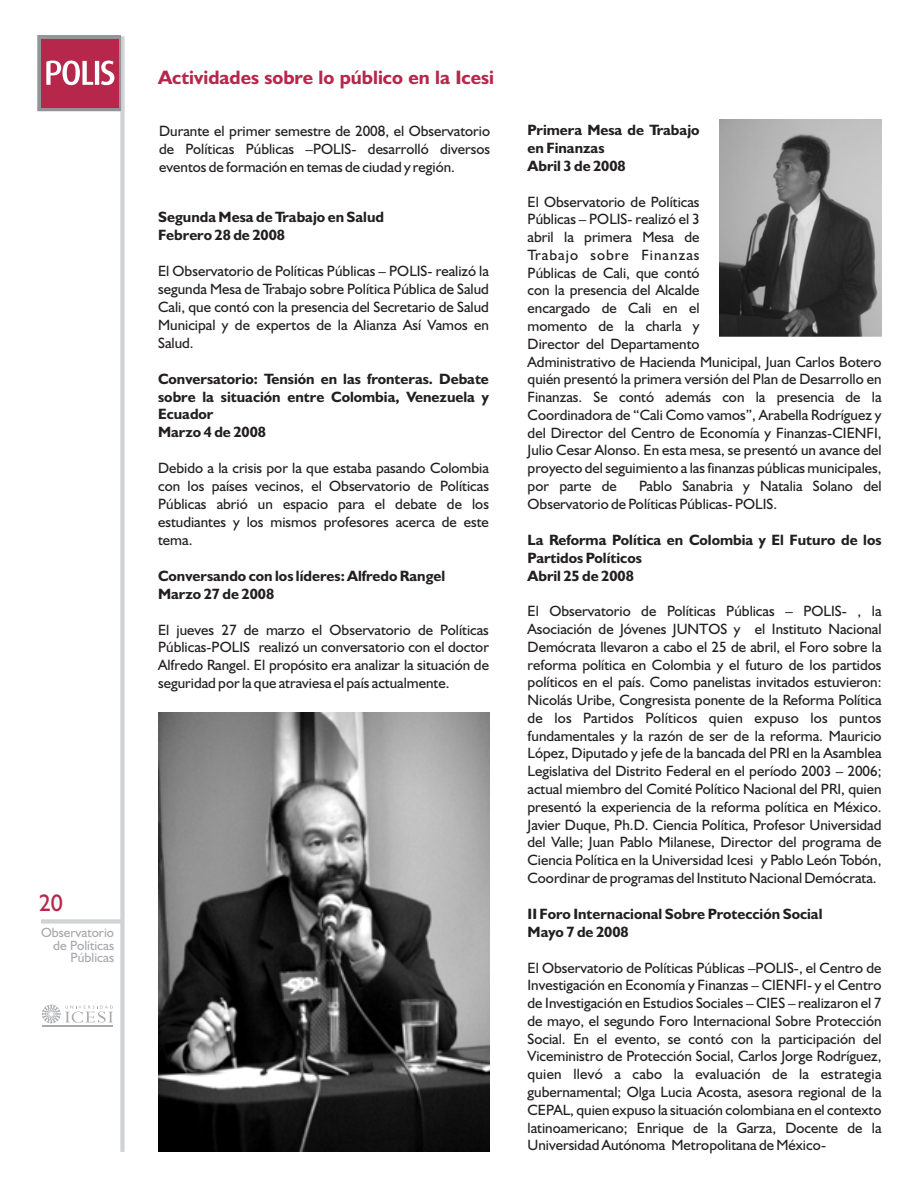
<style>
.page{position:relative;width:918px;height:1188px;background:#fff}
.page>*{position:absolute;margin:0;border:0;box-sizing:border-box;transform-origin:0 0}
.t1{font:24px "Humanist 521 BT";color:#b6274b}
.t2{font:700 19.5px "Humanist 521 BT";color:#b6274b}
.t3{font:15px/17.7px "Humanist 521 BT";color:#231f20;text-align:justify}
.t4{font:700 15px/18px "Humanist 521 BT";color:#231f20}
.t5{font:13.5px/12.6px "Humanist 521 BT";color:#a8a9ad;text-align:right}
</style>
<div class="page">
<div style="left:120px;top:36px;width:5px;height:1116px;background:#d1d2d4"></div>
<div style="left:41px;top:919px;width:82px;height:5px;background:#d1d2d4"></div>
<hr style="left:42px;top:1026px;width:71px;height:1px;background:#a8a9ad">
<svg style="left:42px;top:1005px;width:71px;height:18px"></svg>
<svg style="left:37px;top:35px;width:84px;height:76px"></svg>
<img style="left:159px;top:712px;width:330px;height:440px">
<img style="left:720px;top:120px;width:162px;height:216px">
<h1 class="t1" style="left:39px;top:893px;width:26px">20</h1>
<p class="t5" style="left:41px;top:927px;width:75px">Observatorio de Políticas<br>Públicas</p>
<h2 class="t2" style="left:158px;top:69px;width:337px">Actividades sobre lo público en la Icesi</h2>
<p class="t3" style="left:159px;top:124px;width:332px">Durante el primer semestre de 2008, el Observatorio de Políticas Públicas –POLIS- desarrolló diversos eventos de formación en temas de ciudad y región.</p>
<p class="t4" style="left:158px;top:209px;width:227px">Segunda Mesa de Trabajo en Salud<br>Febrero 28 de 2008</p>
<p class="t3" style="left:158px;top:263px;width:332px">El Observatorio de Políticas Públicas – POLIS- realizó la segunda Mesa de Trabajo sobre Política Pública de Salud Cali, que contó con la presencia del Secretario de Salud Municipal y de expertos de la Alianza Así Vamos en Salud.</p>
<p class="t4" style="left:158px;top:371px;width:332px">Conversatorio: Tensión en las fronteras. Debate sobre la situación entre Colombia, Venezuela y<br>Ecuador<br>Marzo 4 de 2008</p>
<p class="t3" style="left:158px;top:460px;width:332px">Debido a la crisis por la que estaba pasando Colombia con los países vecinos, el Observatorio de Políticas Públicas abrió un espacio para el debate de los estudiantes y los mismos profesores acerca de este tema.</p>
<p class="t4" style="left:158px;top:568px;width:289px">Conversando con los líderes: Alfredo Rangel<br>Marzo 27 de 2008</p>
<p class="t3" style="left:158px;top:622px;width:332px">El jueves 27 de marzo el Observatorio de Políticas Públicas-POLIS realizó un conversatorio con el doctor Alfredo Rangel. El propósito era analizar la situación de seguridad por la que atraviesa el país actualmente.</p>
<p class="t4" style="left:528px;top:122px;width:173px">Primera Mesa de Trabajo en Finanzas<br>Abril 3 de 2008</p>
<p class="t3" style="left:528px;top:194px;width:355px;text-align:left">El Observatorio de Políticas<br>Públicas – POLIS- realizó el 3<br>abril la primera Mesa de<br>Trabajo sobre Finanzas<br>Públicas de Cali, que contó<br>con la presencia del Alcalde<br>encargado de Cali en el<br>momento de la charla y<br>Director del Departamento<br>Administrativo de Hacienda Municipal, Juan Carlos Botero quién presentó la primera versión del Plan de Desarrollo en Finanzas. Se contó además con la presencia de la Coordinadora de “Cali Como vamos”, Arabella Rodríguez y del Director del Centro de Economía y Finanzas-CIENFI, Julio Cesar Alonso. En esta mesa, se presentó un avance del proyecto del seguimiento a las finanzas públicas municipales, por parte de</p>
<p class="t3" style="left:528px;top:478px;width:355px;text-indent:111px">Pablo Sanabria y Natalia Solano del<br>Observatorio de Políticas Públicas- POLIS.</p>
<p class="t4" style="left:528px;top:532px;width:355px">La Reforma Política en Colombia y El Futuro de los<br>Partidos Políticos<br>Abril 25 de 2008</p>
<p class="t3" style="left:528px;top:604px;width:356px">El Observatorio de Políticas Públicas – POLIS- , la Asociación de Jóvenes JUNTOS y el Instituto Nacional Demócrata llevaron a cabo el 25 de abril, el Foro sobre la reforma política en Colombia y el futuro de los partidos políticos en el país. Como panelistas invitados estuvieron:<br>Nicolás Uribe, Congresista ponente de la Reforma Política de los Partidos Políticos quien expuso los puntos fundamentales y la razón de ser de la reforma. Mauricio López, Diputado y jefe de la bancada del PRI en la Asamblea Legislativa del Distrito Federal en el período 2003 – 2006; actual miembro del Comité Político Nacional del PRI, quien presentó la experiencia de la reforma política en México.<br>Javier Duque, Ph.D. Ciencia Política, Profesor Universidad del Valle; Juan Pablo Milanese, Director del programa de Ciencia Política en la Universidad Icesi y Pablo León Tobón, Coordinar de programas del Instituto Nacional Demócrata.</p>
<p class="t4" style="left:528px;top:906px;width:296px">II Foro Internacional Sobre Protección Social<br>Mayo 7 de 2008</p>
<p class="t3" style="left:528px;top:960px;width:356px">El Observatorio de Políticas Públicas –POLIS-, el Centro de Investigación en Economía y Finanzas – CIENFI- y el Centro de Investigación en Estudios Sociales – CIES – realizaron el 7 de mayo, el segundo Foro Internacional Sobre Protección Social. En el evento, se contó con la participación del Viceministro de Protección Social, Carlos Jorge Rodríguez, quien llevó a cabo la evaluación de la estrategia gubernamental; Olga Lucia Acosta, asesora regional de la CEPAL, quien expuso la situación colombiana en el contexto latinoamericano; Enrique de la Garza, Docente de la Universidad Autónoma Metropolitana de México-</p>
</div>
